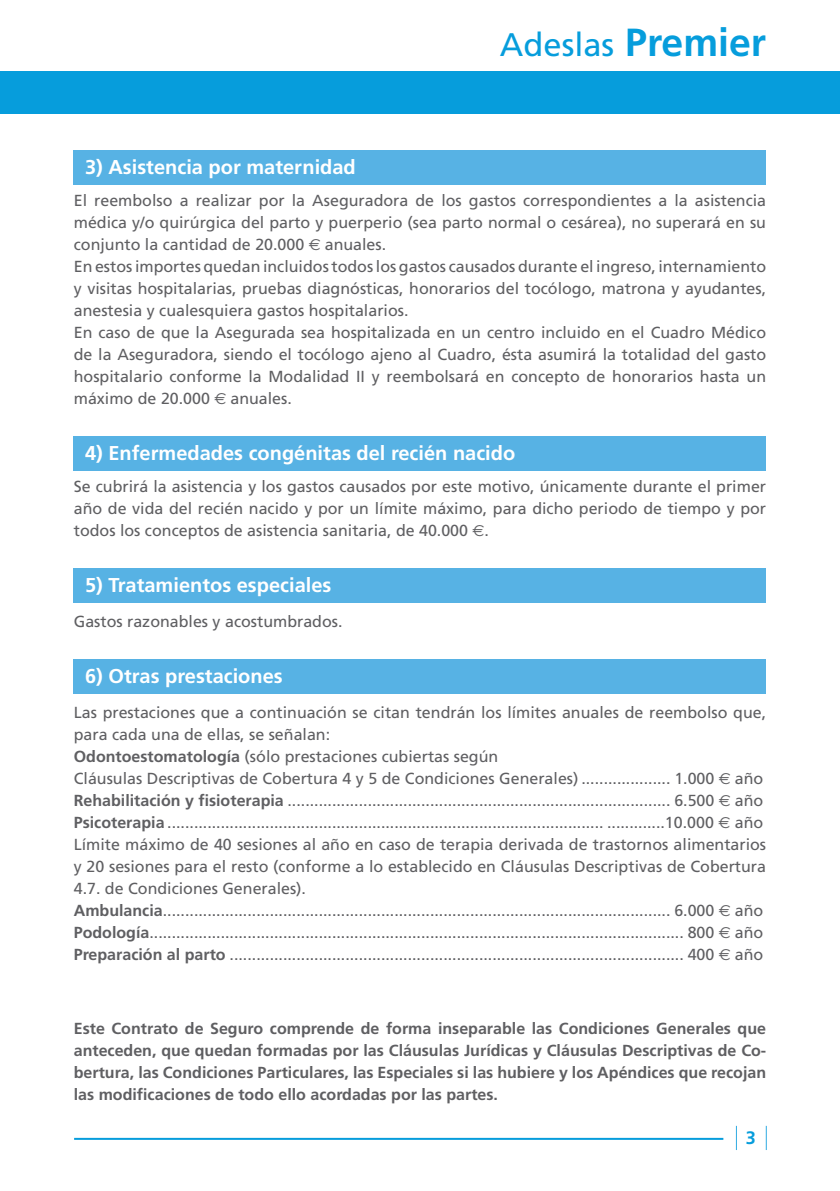
<style>
.page{position:relative;width:840px;height:1191px;background:#fff}
.page>*{position:absolute;margin:0;border:0;box-sizing:border-box;transform-origin:0 0}
.t1{font:32.6px "Frutiger";color:#069ddc}
.t2{font:700 20px "Frutiger";color:#fff}
.t3{font:700 18px "Frutiger";color:#069ddc}
.t4{font:16px/22px "Frutiger";color:#5f5f62}
.t5{font:700 16px/22px "Frutiger";color:#5f5f62;text-align:justify}
.s1{font-weight:700;font-size:39.2px}
.s2{font-family:"Euro Sans"}
.s3{font-weight:700}
</style>
<div class="page">
<div style="left:0;top:71px;width:839px;height:43px;background:#069ddc"></div>
<hr style="left:74px;top:1137px;width:649px;height:2px;background:#069ddc">
<svg style="left:765px;top:1126px;width:1px;height:24px"></svg>
<svg style="left:735px;top:1126px;width:1px;height:24px"></svg>
<div style="left:74px;top:150px;width:691px;height:34px;background:#57b2e4"></div>
<div style="left:74px;top:436px;width:691px;height:34px;background:#57b2e4"></div>
<div style="left:74px;top:568px;width:691px;height:34px;background:#57b2e4"></div>
<div style="left:74px;top:659px;width:691px;height:34px;background:#57b2e4"></div>
<h1 class="t1" style="left:499px;top:26px;width:267px">Adeslas <span class="s1">Premier</span></h1>
<p class="t2" style="left:85px;top:155px;width:272px">3) Asistencia por maternidad</p>
<p class="t4" style="left:74px;top:189px;width:693px">El reembolso a realizar por la Aseguradora de los gastos correspondientes a la asistencia médica y/o quirúrgica del parto y puerperio (sea parto normal o cesárea), no superará en su conjunto la cantidad de 20.000 <span class="s2">E</span> anuales.<br>En estos importes quedan incluidos todos los gastos causados durante el ingreso, internamiento y visitas hospitalarias, pruebas diagnósticas, honorarios del tocólogo, matrona y ayudantes, anestesia y cualesquiera gastos hospitalarios.<br>En caso de que la Asegurada sea hospitalizada en un centro incluido en el Cuadro Médico de la Aseguradora, siendo el tocólogo ajeno al Cuadro, ésta asumirá la totalidad del gasto hospitalario conforme la Modalidad II y reembolsará en concepto de honorarios hasta un máximo de 20.000 <span class="s2">E</span> anuales.</p>
<p class="t2" style="left:85px;top:441px;width:431px">4) Enfermedades congénitas del recién nacido</p>
<p class="t4" style="left:74px;top:475px;width:693px;text-align:justify">Se cubrirá la asistencia y los gastos causados por este motivo, únicamente durante el primer año de vida del recién nacido y por un límite máximo, para dicho periodo de tiempo y por todos los conceptos de asistencia sanitaria, de 40.000 <span class="s2">E</span>.</p>
<p class="t2" style="left:85px;top:573px;width:247px">5) Tratamientos especiales</p>
<p class="t4" style="left:74px;top:610px;width:270px">Gastos razonables y acostumbrados.</p>
<p class="t2" style="left:85px;top:664px;width:199px">6) Otras prestaciones</p>
<p class="t4" style="left:74px;top:701px;width:693px">Las prestaciones que a continuación se citan tendrán los límites anuales de reembolso que, para cada una de ellas, se señalan:<br><span class="s3">Odontoestomatología</span> (sólo prestaciones cubiertas según<br>Cláusulas Descriptivas de Cobertura 4 y 5 de Condiciones Generales) .................... 1.000 <span class="s2">E</span> año <span class="s3">Rehabilitación y fisioterapia</span> ...................................................................................... 6.500 <span class="s2">E</span> año <span class="s3">Psicoterapia</span> .................................................................................................. .............10.000 <span class="s2">E</span> año Límite máximo de 40 sesiones al año en caso de terapia derivada de trastornos alimentarios y 20 sesiones para el resto (conforme a lo establecido en Cláusulas Descriptivas de Cobertura 4.7. de Condiciones Generales).<br><span class="s3">Ambulancia</span>.................................................................................................................. 6.000 <span class="s2">E</span> año <span class="s3">Podología</span>........................................................................................................................ 800 <span class="s2">E</span> año <span class="s3">Preparación al parto</span> ...................................................................................................... 400 <span class="s2">E</span> año</p>
<p class="t5" style="left:74px;top:1017px;width:693px">Este Contrato de Seguro comprende de forma inseparable las Condiciones Generales que anteceden, que quedan formadas por las Cláusulas Jurídicas y Cláusulas Descriptivas de Co&shy;bertura, las Condiciones Particulares, las Especiales si las hubiere y los Apéndices que recojan las modificaciones de todo ello acordadas por las partes.</p>
<p class="t3" style="left:745px;top:1127px;width:12px">3</p>
</div>
